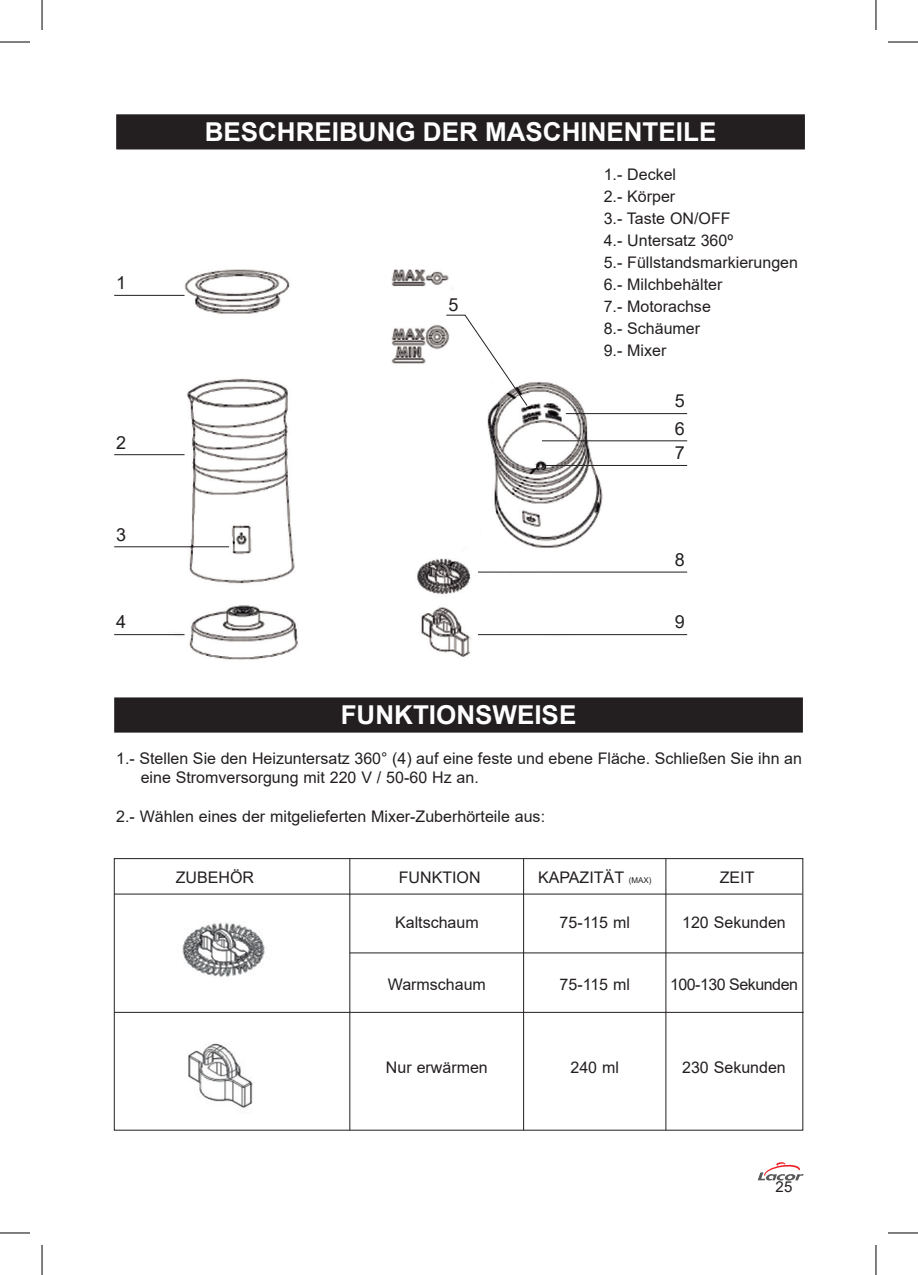
<style>
.page{position:relative;width:918px;height:1275px;background:#fff}
.page>*{position:absolute;margin:0;border:0;box-sizing:border-box;transform-origin:0 0}
.t1{font:700 26px "Arial";color:#fff}
.t2{font:18px "Arial";color:#231f20}
.t3{font:16px "Arial";color:#231f20}
.t4{font:16px "Arial";letter-spacing:-.03em;color:#231f20}
.t5{font:15px "Arial";color:#231f20}
.s1{font-size:8px}
</style>
<div class="page">
<svg style="left:758px;top:1162px;width:45px;height:18px"></svg>
<img style="left:144px;top:269px;width:465px;height:391px">
<hr style="left:114px;top:634px;width:70px;height:1px;background:#231f20">
<hr style="left:478px;top:634px;width:209px;height:1px;background:#231f20">
<hr style="left:478px;top:572px;width:209px;height:1px;background:#231f20">
<hr style="left:542px;top:465px;width:145px;height:1px;background:#231f20">
<hr style="left:542px;top:440px;width:145px;height:1px;background:#231f20">
<hr style="left:566px;top:413px;width:121px;height:1px;background:#231f20">
<hr style="left:114px;top:546px;width:115px;height:1px;background:#231f20">
<hr style="left:114px;top:454px;width:70px;height:1px;background:#231f20">
<hr style="left:114px;top:295px;width:70px;height:1px;background:#231f20">
<svg style="left:446px;top:314px;width:81px;height:92px"></svg>
<div style="left:117px;top:115px;width:686px;height:33px;background:#231f20"></div>
<div style="left:116px;top:114px;width:688px;height:35px;border:2px solid #231f20"></div>
<div style="left:115px;top:698px;width:686px;height:33px;background:#231f20"></div>
<div style="left:114px;top:697px;width:688px;height:35px;border:2px solid #231f20"></div>
<div style="left:601px;top:167px;width:202px;height:206px;background:#fff"></div>
<img style="left:147px;top:922px;width:160px;height:209px">
<div style="left:114px;top:858px;width:688px;height:272px;border:1px solid #231f20"></div>
<hr style="left:114px;top:893px;width:688px;height:1px;background:#231f20">
<hr style="left:665px;top:858px;width:1px;height:272px;background:#231f20">
<hr style="left:523px;top:858px;width:1px;height:272px;background:#231f20">
<hr style="left:349px;top:858px;width:1px;height:272px;background:#231f20">
<hr style="left:114px;top:1012px;width:689px;height:1px;background:#231f20">
<hr style="left:349px;top:952px;width:454px;height:1px;background:#231f20">
<hr style="left:0;top:42px;width:30px;height:1px;background:#000">
<hr style="left:887px;top:42px;width:30px;height:1px;background:#000">
<hr style="left:0;top:1232px;width:30px;height:1px;background:#000">
<hr style="left:887px;top:1232px;width:30px;height:1px;background:#000">
<hr style="left:42px;top:0;width:1px;height:30px;background:#000">
<hr style="left:42px;top:1245px;width:1px;height:30px;background:#000">
<hr style="left:875px;top:0;width:1px;height:30px;background:#000">
<hr style="left:875px;top:1245px;width:1px;height:30px;background:#000">
<p class="t2" style="left:116px;top:270px;width:12px">1</p>
<p class="t2" style="left:116px;top:430px;width:12px">2</p>
<p class="t2" style="left:116px;top:522px;width:12px">3</p>
<p class="t1" style="left:205px;top:114px;width:513px">BESCHREIBUNG DER MASCHINENTEILE</p>
<p class="t2" style="left:448px;top:292px;width:12px">5</p>
<p class="t3" style="left:603px;top:164px;width:74px">1.- Deckel</p>
<p class="t3" style="left:603px;top:186px;width:73px">2.- Körper</p>
<p class="t3" style="left:603px;top:208px;width:128px">3.- Taste ON/OFF</p>
<p class="t3" style="left:603px;top:230px;width:131px">4.- Untersatz 360º</p>
<p class="t3" style="left:603px;top:252px;width:196px">5.- Füllstandsmarkierungen</p>
<p class="t3" style="left:603px;top:274px;width:120px">6.- Milchbehälter</p>
<p class="t3" style="left:603px;top:296px;width:109px">7.- Motorachse</p>
<p class="t3" style="left:603px;top:318px;width:98px">8.- Schäumer</p>
<p class="t3" style="left:603px;top:340px;width:64px">9.- Mixer</p>
<p class="t2" style="left:674px;top:389px;width:12px">5</p>
<p class="t2" style="left:674px;top:416px;width:12px">6</p>
<p class="t2" style="left:674px;top:440px;width:12px">7</p>
<p class="t2" style="left:674px;top:547px;width:12px">8</p>
<p class="t2" style="left:116px;top:610px;width:12px">4</p>
<p class="t2" style="left:674px;top:610px;width:12px">9</p>
<p class="t1" style="left:341px;top:697px;width:237px">FUNKTIONSWEISE</p>
<p class="t3" style="left:116px;top:747px;width:687px">1.- Stellen Sie den Heizuntersatz 360° (4) auf eine feste und ebene Fläche. Schließen Sie ihn an</p>
<p class="t3" style="left:141px;top:766px;width:339px">eine Stromversorgung mit 220 V / 50-60 Hz an.</p>
<p class="t3" style="left:116px;top:805px;width:430px">2.- Wählen eines der mitgelieferten Mixer-Zuberhörteile aus:</p>
<p class="t3" style="left:176px;top:866px;width:80px">ZUBEHÖR</p>
<p class="t3" style="left:399px;top:866px;width:83px">FUNKTION</p>
<p class="t3" style="left:538px;top:866px;width:115px">KAPAZITÄT <span class="s1">(MAX)</span></p>
<p class="t3" style="left:719px;top:866px;width:36px">ZEIT</p>
<p class="t3" style="left:395px;top:911px;width:85px">Kaltschaum</p>
<p class="t3" style="left:682px;top:911px;width:105px">120 Sekunden</p>
<p class="t3" style="left:559px;top:911px;width:72px">75-115 ml</p>
<p class="t3" style="left:388px;top:973px;width:100px">Warmschaum</p>
<p class="t3" style="left:386px;top:1056px;width:103px">Nur erwärmen</p>
<p class="t3" style="left:559px;top:973px;width:72px">75-115 ml</p>
<p class="t3" style="left:570px;top:1056px;width:50px">240 ml</p>
<p class="t4" style="left:670px;top:973px;width:129px">100-130 Sekunden</p>
<p class="t3" style="left:682px;top:1056px;width:105px">230 Sekunden</p>
<p class="t5" style="left:775px;top:1176px;width:18px">25</p>
</div>
